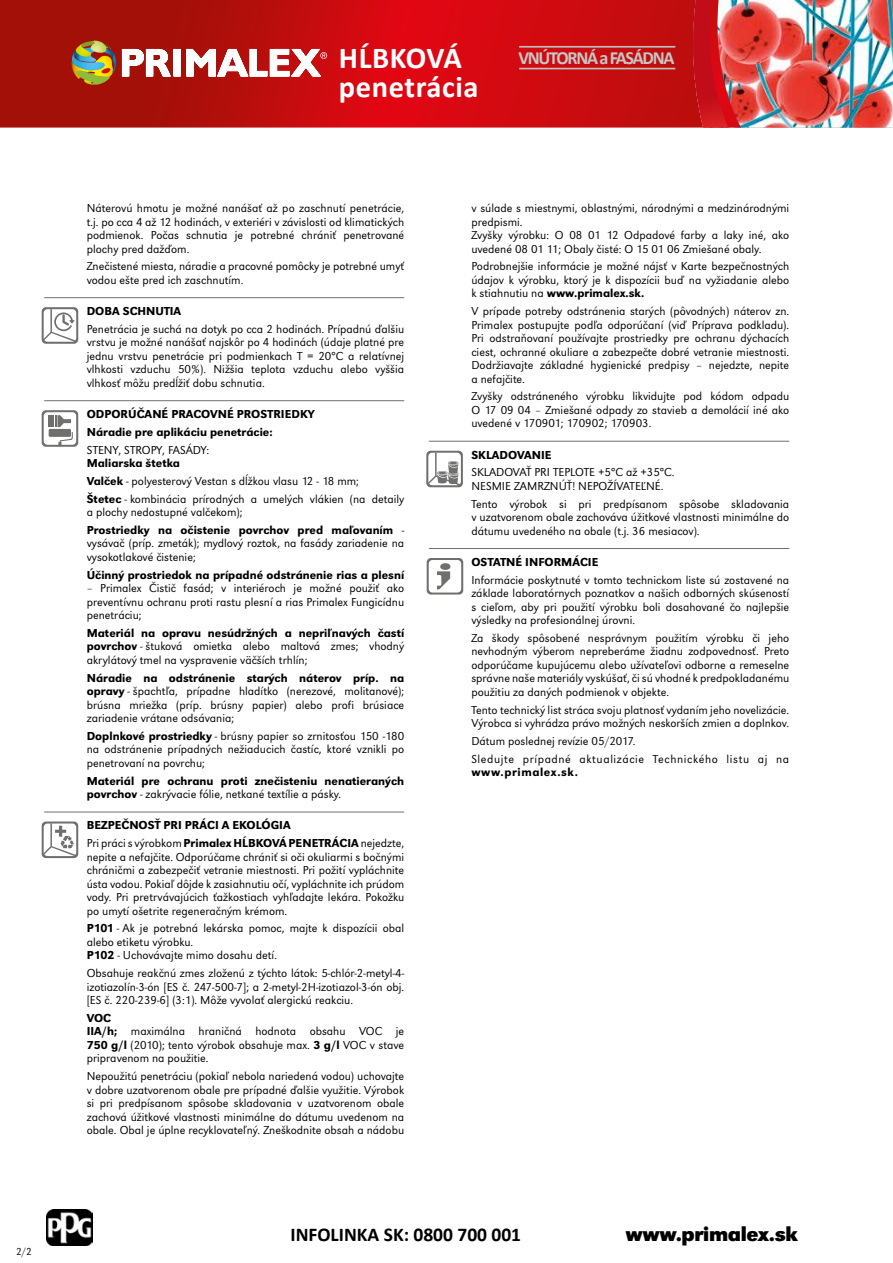
<style>
.page{position:relative;width:893px;height:1263px;background:#fff}
.page>*{position:absolute;margin:0;border:0;box-sizing:border-box;transform-origin:0 0}
.t1{font:700 30.45px/29.4px "Calibri";letter-spacing:.02em;color:#fff}
.t2{font:700 21px "URW Grotesk TCE";letter-spacing:-.02em;color:#000}
.t3{font:700 19.5px "Calibri";color:#000}
.t4{font:700 18.6px "Calibri";letter-spacing:-.07em;color:#c6c6c5}
.t5{font:300 12px/13.5px "URW Grotesk TCE";color:#000;text-align:justify}
.t6{font:500 12px/17.7px "URW Grotesk TCE";color:#000}
.t7{font:300 12px/17.7px "URW Grotesk TCE";letter-spacing:.05em;color:#000}
.t8{font:500 12px "URW Grotesk TCE";letter-spacing:.05em;color:#000}
.t9{font:300 10.5px "URW Grotesk TCE";color:#000}
.s1{font-weight:500}
.s2{font-weight:300}
</style>
<div class="page">
<svg style="left:0;top:0;width:693px;height:128px;background:#c10d0e"></svg>
<svg style="left:71px;top:40px;width:45px;height:45px;background:#9a8041"></svg>
<svg style="left:122px;top:49px;width:205px;height:27px"></svg>
<hr style="left:519px;top:46px;width:156px;height:2px;background:#bebebd">
<hr style="left:519px;top:68px;width:156px;height:1px;background:#bebebd">
<img style="left:693px;top:0;width:200px;height:128px">
<hr style="left:44px;top:297px;width:360px;height:1px;background:#6f6f6e">
<hr style="left:44px;top:400px;width:360px;height:1px;background:#6f6f6e">
<hr style="left:44px;top:812px;width:360px;height:1px;background:#6f6f6e">
<svg style="left:42px;top:307px;width:36px;height:37px"></svg>
<svg style="left:42px;top:410px;width:36px;height:37px"></svg>
<svg style="left:42px;top:821px;width:36px;height:37px"></svg>
<hr style="left:429px;top:441px;width:360px;height:1px;background:#6f6f6e">
<hr style="left:429px;top:548px;width:360px;height:1px;background:#6f6f6e">
<svg style="left:426px;top:451px;width:37px;height:36px"></svg>
<svg style="left:427px;top:558px;width:36px;height:36px"></svg>
<img style="left:47px;top:1210px;width:45px;height:35px">
<p class="t9" style="left:16px;top:1246px;width:17px">2/2</p>
<h1 class="t1" style="left:339px;top:41px;width:141px">HĹBKOVÁ penetrácia</h1>
<h3 class="t4" style="left:518px;top:47px;width:158px">VNÚTORNÁ a FASÁDNA</h3>
<p class="t5" style="left:87px;top:201px;width:319px">Náterovú hmotu je možné nanášať až po zaschnutí penetrácie, t.j. po cca 4 až 12 hodinách, v exteriéri v závislosti od klimatických podmienok. Počas schnutia je potrebné chrániť penetrované plochy pred dažďom.</p>
<p class="t5" style="left:87px;top:260px;width:319px">Znečistené miesta, náradie a pracovné pomôcky je potrebné umyť vodou ešte pred ich zaschnutím.</p>
<p class="t6" style="left:87px;top:302px;width:96px">DOBA SCHNUTIA</p>
<p class="t5" style="left:87px;top:322px;width:319px">Penetrácia je suchá na dotyk po cca 2 hodinách. Prípadnú ďalšiu vrstvu je možné nanášať najskôr po 4 hodinách (údaje platné pre jednu vrstvu penetrácie pri podmienkach T = 20°C a relatívnej vlhkosti vzduchu 50%). Nižšia teplota vzduchu alebo vyššia vlhkosť môžu predĺžiť dobu schnutia.</p>
<p class="t6" style="left:87px;top:405px;width:229px">ODPORÚČANÉ PRACOVNÉ PROSTRIEDKY<br>Náradie pre aplikáciu penetrácie:</p>
<p class="t5" style="left:87px;top:443px;width:124px">STENY, STROPY, FASÁDY:</p>
<p class="t5" style="left:87px;top:454px;width:319px;line-height:17.7px;text-align:left"><span class="s1">Maliarska štetka<br>Valček</span> - polyesterový Vestan s dĺžkou vlasu 12 - 18 mm;<br><span class="s1">Štetec</span> - kombinácia prírodných a umelých vlákien (na detaily</p>
<p class="t6" style="left:87px;top:503px;width:319px"><span class="s2">a plochy nedostupné valčekom);<br></span>Prostriedky na očistenie povrchov pred maľovaním <span class="s2">-</span></p>
<p class="t5" style="left:87px;top:537px;width:319px">vysávač (príp. zmeták); mydlový roztok, na fasády zariadenie na vysokotlakové čistenie;</p>
<p class="t6" style="left:87px;top:566px;width:319px">Účinný prostriedok na prípadné odstránenie rias a plesní</p>
<p class="t5" style="left:87px;top:581px;width:319px">– Primalex Čistič fasád; v interiéroch je možné použiť ako preventívnu ochranu proti rastu plesní a rias Primalex Fungicídnu penetráciu;</p>
<p class="t5" style="left:87px;top:626px;width:319px"><span class="s1">Materiál na opravu nesúdržných a nepriľnavých častí povrchov</span> - štuková omietka alebo maltová zmes; vhodný akrylátový tmel na vyspravenie väčších trhlín;</p>
<p class="t5" style="left:87px;top:671px;width:319px"><span class="s1">Náradie na odstránenie starých náterov príp. na opravy</span> - špachtľa, prípadne hladítko (nerezové, molitanové); brúsna mriežka (príp. brúsny papier) alebo profi brúsiace zariadenie vrátane odsávania;</p>
<p class="t5" style="left:87px;top:729px;width:319px"><span class="s1">Doplnkové prostriedky</span> - brúsny papier so zrnitosťou 150 -180 na odstránenie prípadných nežiaducich častíc, ktoré vznikli po penetrovaní na povrchu;</p>
<p class="t6" style="left:87px;top:774px;width:319px;line-height:13.5px">Materiál pre ochranu proti znečisteniu nenatieraných povrchov <span class="s2">- zakrývacie fólie, netkané textílie a pásky.</span></p>
<p class="t6" style="left:87px;top:816px;width:319px">BEZPEČNOSŤ PRI PRÁCI A EKOLÓGIA<br><span class="s2">Pri práci s výrobkom</span> Primalex HĹBKOVÁ PENETRÁCIA <span class="s2">nejedzte,</span></p>
<p class="t5" style="left:87px;top:850px;width:319px">nepite a nefajčite. Odporúčame chrániť si oči okuliarmi s bočnými chráničmi a zabezpečiť vetranie miestnosti. Pri požití vypláchnite ústa vodou. Pokiaľ dôjde k zasiahnutiu očí, vypláchnite ich prúdom vody. Pri pretrvávajúcich ťažkostiach vyhľadajte lekára. Pokožku po umytí ošetrite regeneračným krémom.</p>
<p class="t5" style="left:87px;top:922px;width:319px;text-align:left"><span class="s1">P101</span> - Ak je potrebná lekárska pomoc, majte k dispozícii obal alebo etiketu výrobku.<br><span class="s1">P102</span> - Uchovávajte mimo dosahu detí.</p>
<p class="t5" style="left:87px;top:966px;width:319px">Obsahuje reakčnú zmes zloženú z týchto látok: 5-chlór-2-metyl-4- izotiazolín-3-ón [ES č. 247-500-7]; a 2-metyl-2H-izotiazol-3-ón obj. [ES č. 220-239-6] (3:1). Môže vyvolať alergickú reakciu.</p>
<p class="t5" style="left:87px;top:1011px;width:319px;text-align:left"><span class="s1">VOC<br>IIA/h;</span> maximálna hraničná hodnota obsahu VOC je <span class="s1">750 g/l</span> (2010); tento výrobok obsahuje max. <span class="s1">3 g/l</span> VOC v stave pripravenom na použitie.</p>
<p class="t5" style="left:87px;top:1069px;width:319px">Nepoužitú penetráciu (pokiaľ nebola nariedená vodou) uchovajte v dobre uzatvorenom obale pre prípadné ďalšie využitie. Výrobok si pri predpísanom spôsobe skladovania v uzatvorenom obale zachová úžitkové vlastnosti minimálne do dátumu uvedenom na obale. Obal je úplne recyklovateľný. Zneškodnite obsah a nádobu</p>
<p class="t5" style="left:471px;top:201px;width:319px;text-align:left">v súlade s miestnymi, oblastnými, národnými a medzinárodnými predpismi.<br>Zvyšky výrobku: O 08 01 12 Odpadové farby a laky iné, ako uvedené 08 01 11; Obaly čisté: O 15 01 06 Zmiešané obaly.</p>
<p class="t5" style="left:471px;top:260px;width:319px">Podrobnejšie informácie je možné nájsť v Karte bezpečnostných údajov k výrobku, ktorý je k dispozícii buď na vyžiadanie alebo k stiahnutiu na <span class="s1">www.primalex.sk.</span></p>
<p class="t5" style="left:471px;top:304px;width:319px">V prípade potreby odstránenia starých (pôvodných) náterov zn.<br>Primalex postupujte podľa odporúčaní (viď Príprava podkladu).<br>Pri odstraňovaní používajte prostriedky pre ochranu dýchacích ciest, ochranné okuliare a zabezpečte dobré vetranie miestnosti.<br>Dodržiavajte základné hygienické predpisy – nejedzte, nepite a nefajčite.</p>
<p class="t5" style="left:471px;top:390px;width:319px">Zvyšky odstráneného výrobku likvidujte pod kódom odpadu O 17 09 04 – Zmiešané odpady zo stavieb a demolácií iné ako uvedené v 170901; 170902; 170903.</p>
<p class="t6" style="left:471px;top:446px;width:82px">SKLADOVANIE</p>
<p class="t5" style="left:471px;top:466px;width:205px">SKLADOVAŤ PRI TEPLOTE +5°C až +35°C.<br>NESMIE ZAMRZNÚŤ! NEPOŽÍVATEĽNÉ.</p>
<p class="t5" style="left:471px;top:497px;width:319px">Tento výrobok si pri predpísanom spôsobe skladovania v uzatvorenom obale zachováva úžitkové vlastnosti minimálne do dátumu uvedeného na obale (t.j. 36 mesiacov).</p>
<p class="t6" style="left:471px;top:553px;width:129px">OSTATNÉ INFORMÁCIE</p>
<p class="t5" style="left:471px;top:573px;width:319px">Informácie poskytnuté v tomto technickom liste sú zostavené na základe laboratórnych poznatkov a našich odborných skúseností s cieľom, aby pri použití výrobku boli dosahované čo najlepšie výsledky na profesionálnej úrovni.</p>
<p class="t5" style="left:471px;top:631px;width:319px">Za škody spôsobené nesprávnym použitím výrobku či jeho nevhodným výberom nepreberáme žiadnu zodpovednosť. Preto odporúčame kupujúcemu alebo užívateľovi odborne a remeselne správne naše materiály vyskúšať, či sú vhodné k predpokladanému použitiu za daných podmienok v objekte.</p>
<p class="t5" style="left:471px;top:703px;width:319px">Tento technický list stráca svoju platnosť vydaním jeho novelizácie.<br>Výrobca si vyhrádza právo možných neskorších zmien a doplnkov.</p>
<p class="t7" style="left:471px;top:732px;width:319px">Dátum poslednej revízie 05/2017.<br>Sledujte prípadné aktualizácie Technického listu aj na</p>
<p class="t8" style="left:471px;top:765px;width:108px">www.primalex.sk.</p>
<h3 class="t3" style="left:291px;top:1222px;width:232px">INFOLINKA SK: 0800 700 001</h3>
<h2 class="t2" style="left:626px;top:1221px;width:174px">www.primalex.sk</h2>
</div>
